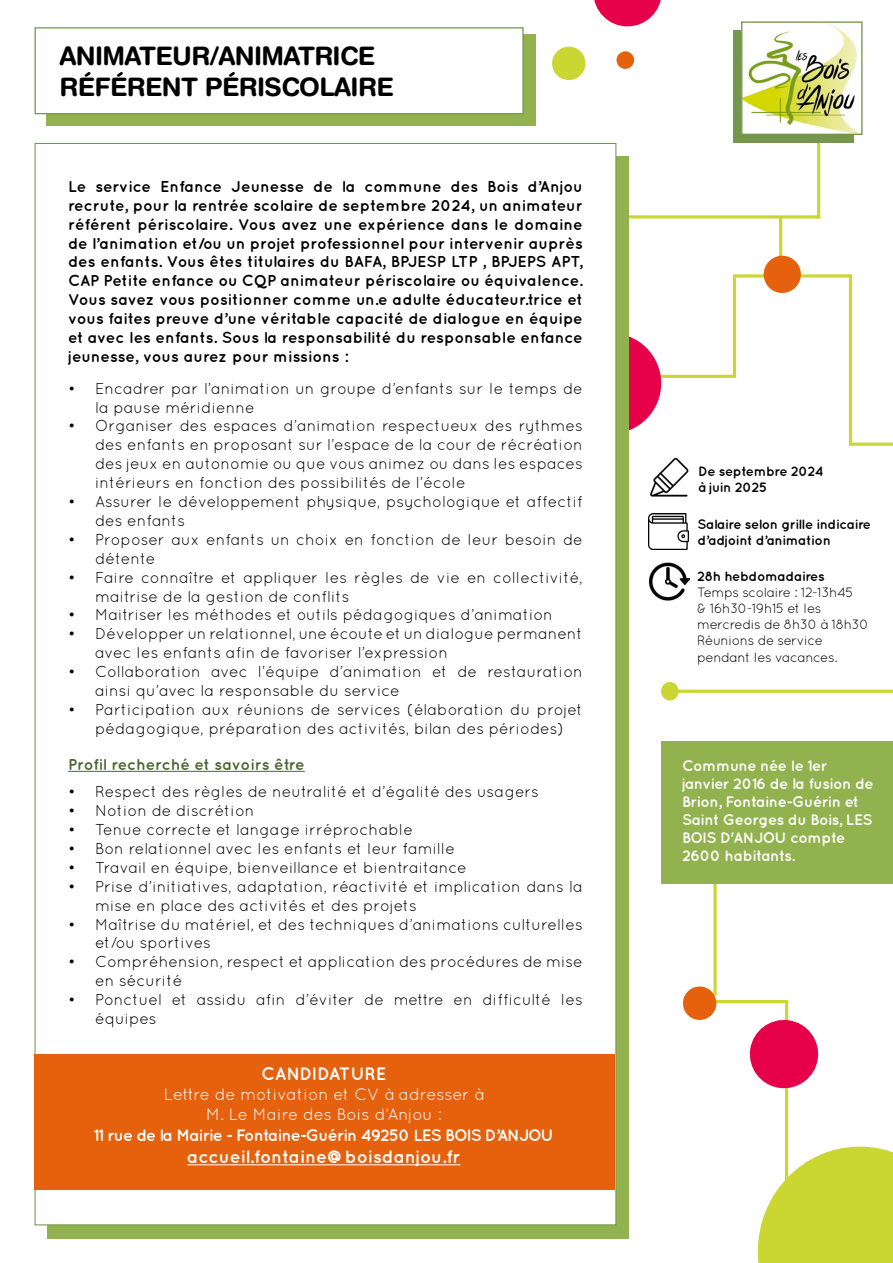
<style>
.page{position:relative;width:893px;height:1263px;background:#fff}
.page>*{position:absolute;margin:0;border:0;box-sizing:border-box;transform-origin:0 0}
.t1{font:700 25.5px/30.6px "Helvetica Rounded LT Std";letter-spacing:-.025em;color:#000}
.t2{font:700 18px "Quicksand";color:#fff}
.t3{font:700 18px "Quicksand";letter-spacing:-.02em;color:#fff}
.t4{font:16.5px/19.8px "Quicksand";color:#fff;text-align:center}
.t5{font:700 16.5px "Quicksand";letter-spacing:-.05em;color:#fff}
.t6{font:15.75px/18.9px "Quicksand";color:#000}
.t7{font:700 15.75px/18.9px "Quicksand";color:#000;text-align:justify}
.t8{font:700 15.75px "Quicksand";color:#4c6532}
.t9{font:700 15.15px/17.9px "Quicksand";letter-spacing:-.03em;color:#fff}
.t10{font:13.5px/16.2px "Quicksand";letter-spacing:-.03em;color:#000}
.t11{font:700 13.5px/16.2px "Quicksand";letter-spacing:-.03em;color:#000}
</style>
<div class="page">
<hr style="left:817px;top:123px;width:3px;height:95px;background:#cad632">
<hr style="left:644px;top:375px;width:89px;height:3px;background:#cad632">
<div style="left:561px;top:333px;width:100px;height:101px;background:#e50049;border-radius:50%"></div>
<hr style="left:699px;top:1000px;width:88px;height:3px;background:#cad632">
<svg style="left:713px;top:884px;width:4px;height:101px"></svg>
<hr style="left:785px;top:1000px;width:3px;height:189px;background:#cad632">
<hr style="left:542px;top:215px;width:278px;height:3px;background:#cad632">
<div style="left:733px;top:31px;width:120px;height:112px;background:#75974d"></div>
<div style="left:552px;top:47px;width:33px;height:33px;background:#cad632;border-radius:50%"></div>
<div style="left:47px;top:34px;width:489px;height:92px;background:#92b24f"></div>
<div style="left:35px;top:27px;width:489px;height:87px;background:#fff;border:1px solid #75974d"></div>
<svg style="left:594px;top:0;width:67px;height:26px"></svg>
<div style="left:616px;top:51px;width:18px;height:18px;background:#e5610e;border-radius:50%"></div>
<div style="left:47px;top:156px;width:582px;height:1083px;background:#92b24f"></div>
<div style="left:662px;top:741px;width:231px;height:143px;background:#92b24f"></div>
<img style="left:651px;top:457px;width:38px;height:40px">
<img style="left:649px;top:562px;width:41px;height:39px">
<hr style="left:670px;top:690px;width:223px;height:3px;background:#cad632">
<div style="left:662px;top:682px;width:16px;height:18px;background:#cad632;border-radius:50%"></div>
<div style="left:661px;top:682px;width:18px;height:18px;border:1px solid #cad632;border-radius:50%"></div>
<div style="left:35px;top:143px;width:581px;height:1082px;background:#fff;border:1px solid #75974d"></div>
<img style="left:743px;top:23px;width:116px;height:110px">
<div style="left:741px;top:21px;width:121px;height:114px;border:1px solid #75974d"></div>
<svg style="left:758px;top:1146px;width:135px;height:117px"></svg>
<svg style="left:749px;top:1018px;width:70px;height:72px"></svg>
<svg style="left:682px;top:985px;width:35px;height:35px"></svg>
<hr style="left:779px;top:217px;width:3px;height:61px;background:#cad632">
<svg style="left:733px;top:274px;width:116px;height:4px"></svg>
<hr style="left:849px;top:274px;width:3px;height:172px;background:#cad632">
<hr style="left:849px;top:443px;width:44px;height:3px;background:#cad632">
<div style="left:764px;top:256px;width:37px;height:37px;background:#e5610e;border-radius:50%"></div>
<hr style="left:733px;top:277px;width:3px;height:101px;background:#cad632">
<div style="left:35px;top:1054px;width:580px;height:135px;background:#e5610e"></div>
<hr style="left:187px;top:1164px;width:273px;height:1px;background:#fff">
<hr style="left:68px;top:771px;width:237px;height:1px;background:#4c6532">
<img style="left:648px;top:514px;width:41px;height:35px">
<h1 class="t1" style="left:60px;top:40px;width:336px">ANIMATEUR/ANIMATRICE<br>RÉFÉRENT PÉRISCOLAIRE</h1>
<p class="t7" style="left:68px;top:176px;width:516px">Le service Enfance Jeunesse de la commune des Bois d’Anjou recrute, pour la rentrée scolaire de septembre 2024, un animateur référent périscolaire. Vous avez une expérience dans le domaine de l’animation et/ou un projet professionnel pour intervenir auprès des enfants. Vous êtes titulaires du BAFA, BPJESP LTP , BPJEPS APT, CAP Petite enfance ou CQP animateur périscolaire ou équivalence.<br>Vous savez vous positionner comme un.e adulte éducateur.trice et vous faites preuve d’une véritable capacité de dialogue en équipe et avec les enfants. Sous la responsabilité du responsable enfance jeunesse, vous aurez pour missions :</p>
<p class="t6" style="left:95px;top:378px;width:489px;text-indent:-27px">• Encadrer par l’animation un groupe d’enfants sur le temps de la pause méridienne</p>
<p class="t6" style="left:95px;top:416px;width:489px;text-align:justify;text-indent:-27px">• Organiser des espaces d’animation respectueux des rythmes des enfants en proposant sur l’espace de la cour de récréation des jeux en autonomie ou que vous animez ou dans les espaces intérieurs en fonction des possibilités de l’école</p>
<p class="t6" style="left:95px;top:492px;width:489px;text-indent:-27px">• Assurer le développement physique, psychologique et affectif des enfants</p>
<p class="t6" style="left:95px;top:530px;width:489px;text-indent:-27px">• Proposer aux enfants un choix en fonction de leur besoin de détente</p>
<p class="t6" style="left:95px;top:567px;width:489px;text-indent:-27px">• Faire connaître et appliquer les règles de vie en collectivité, maitrise de la gestion de conflits</p>
<p class="t6" style="left:68px;top:605px;width:486px">• Maitriser les méthodes et outils pédagogiques d’animation</p>
<p class="t6" style="left:95px;top:624px;width:489px;text-indent:-27px">• Développer un relationnel, une écoute et un dialogue permanent avec les enfants afin de favoriser l’expression</p>
<p class="t6" style="left:95px;top:662px;width:489px;text-indent:-27px">• Collaboration avec l’équipe d’animation et de restauration ainsi qu’avec la responsable du service</p>
<p class="t6" style="left:68px;top:700px;width:516px;text-align:center">• Participation aux réunions de services (élaboration du projet pédagogique, préparation des activités, bilan des périodes)</p>
<p class="t8" style="left:68px;top:755px;width:238px">Profil recherché et savoirs être</p>
<p class="t6" style="left:68px;top:782px;width:472px">• Respect des règles de neutralité et d’égalité des usagers</p>
<p class="t6" style="left:68px;top:801px;width:188px">• Notion de discrétion</p>
<p class="t6" style="left:68px;top:820px;width:347px">• Tenue correcte et langage irréprochable</p>
<p class="t6" style="left:68px;top:839px;width:388px">• Bon relationnel avec les enfants et leur famille</p>
<p class="t6" style="left:68px;top:858px;width:400px">• Travail en équipe, bienveillance et bientraitance</p>
<p class="t6" style="left:95px;top:876px;width:489px;text-indent:-27px">• Prise d’initiatives, adaptation, réactivité et implication dans la mise en place des activités et des projets</p>
<p class="t6" style="left:95px;top:914px;width:489px;text-indent:-27px">• Maîtrise du matériel, et des techniques d’animations culturelles et/ou sportives</p>
<p class="t6" style="left:95px;top:952px;width:489px;text-indent:-27px">• Compréhension, respect et application des procédures de mise en sécurité</p>
<p class="t6" style="left:95px;top:990px;width:489px;text-indent:-27px">• Ponctuel et assidu afin d’éviter de mettre en difficulté les équipes</p>
<p class="t3" style="left:261px;top:1063px;width:127px">CANDIDATURE</p>
<p class="t4" style="left:164px;top:1084px;width:321px">Lettre de motivation et CV à adresser à<br>M. Le Maire des Bois d’Anjou :</p>
<p class="t5" style="left:94px;top:1126px;width:462px">11 rue de la Mairie - Fontaine-Guérin 49250 LES BOIS D’ANJOU</p>
<p class="t2" style="left:187px;top:1146px;width:275px">accueil.fontaine@boisdanjou.fr</p>
<p class="t11" style="left:698px;top:462px;width:127px">De septembre 2024 à juin 2025</p>
<p class="t11" style="left:697px;top:515px;width:175px">Salaire selon grille indicaire d’adjoint d’animation</p>
<p class="t11" style="left:697px;top:567px;width:129px">28h hebdomadaires</p>
<p class="t10" style="left:697px;top:584px;width:173px">Temps scolaire : 12-13h45<br>&amp; 16h30-19h15 et les mercredis de 8h30 à 18h30<br>Réunions de service pendant les vacances.</p>
<p class="t9" style="left:682px;top:757px;width:193px">Commune née le 1er janvier 2016 de la fusion de<br>Brion, Fontaine-Guérin et<br>Saint Georges du Bois, LES<br>BOIS D'ANJOU compte<br>2600 habitants.</p>
</div>
